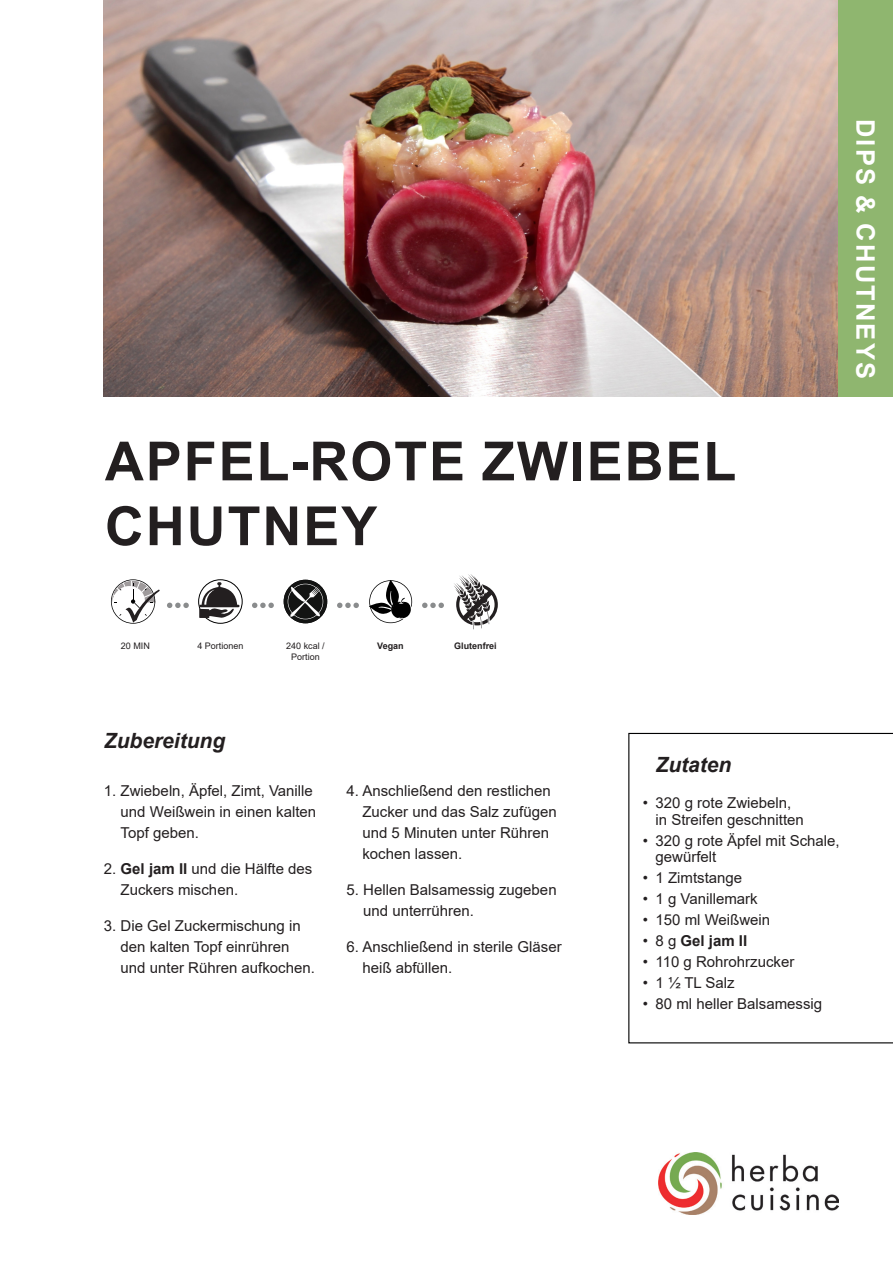
<style>
.page{position:relative;width:893px;height:1263px;background:#fff}
.page>*{position:absolute;margin:0;border:0;box-sizing:border-box;transform-origin:0 0}
.t1{font:700 54px/64.8px "Arial";letter-spacing:.035em;color:#231f20}
.t2{font:700 25.5px "Arial";letter-spacing:.085em;color:#fff}
.t3{font:italic 700 21px "Arial";color:#231f20}
.t4{font:15px/21px "Arial";color:#231f20}
.t5{font:700 15px "Arial";color:#231f20}
.t6{font:9px/10.8px "Arial";color:#231f20;text-align:center}
.t7{font:700 9px "Arial";color:#231f20}
.s1{font-weight:700}
.s2{font-weight:400}
</style>
<div class="page">
<img style="left:658px;top:1152px;width:181px;height:63px">
<img style="left:103px;top:0;width:735px;height:396px">
<svg style="left:111px;top:579px;width:49px;height:45px"></svg>
<svg style="left:167px;top:603px;width:22px;height:5px"></svg>
<div style="left:198px;top:579px;width:45px;height:45px;border:1px solid #000;border-radius:50%"></div>
<svg style="left:199px;top:582px;width:41px;height:36px"></svg>
<svg style="left:252px;top:603px;width:22px;height:5px"></svg>
<svg style="left:284px;top:580px;width:43px;height:43px"></svg>
<svg style="left:337px;top:603px;width:22px;height:5px"></svg>
<svg style="left:369px;top:580px;width:43px;height:43px"></svg>
<svg style="left:422px;top:603px;width:22px;height:5px"></svg>
<svg style="left:454px;top:574px;width:44px;height:55px"></svg>
<svg style="left:628px;top:733px;width:265px;height:310px"></svg>
<div style="left:838px;top:0;width:55px;height:396px;background:#8fb66f"></div>
<p class="t1" style="left:105px;top:430px;width:633px">APFEL-ROTE ZWIEBEL<br>CHUTNEY</p>
<p class="t2" style="left:883px;top:119px;width:262px;rotate:90deg">DIPS &amp; CHUTNEYS</p>
<p class="t6" style="left:121px;top:640px;width:31px">20 MIN</p>
<p class="t6" style="left:197px;top:640px;width:48px">4 Portionen</p>
<p class="t6" style="left:286px;top:640px;width:40px">240 kcal /<br>Portion</p>
<p class="t7" style="left:377px;top:640px;width:28px">Vegan</p>
<p class="t7" style="left:454px;top:640px;width:44px">Glutenfrei</p>
<p class="t3" style="left:104px;top:727px;width:123px">Zubereitung</p>
<p class="t4" style="left:121px;top:780px;width:197px;text-indent:-17px">1. Zwiebeln, Äpfel, Zimt, Vanille und Weißwein in einen kalten<br>Topf geben.</p>
<p class="t4" style="left:121px;top:858px;width:193px;text-indent:-17px">2. <span class="s1">Gel jam II</span> und die Hälfte des<br>Zuckers mischen.</p>
<p class="t4" style="left:121px;top:915px;width:196px;text-indent:-17px">3. Die Gel Zuckermischung in den kalten Topf einrühren und unter Rühren aufkochen.</p>
<p class="t4" style="left:362px;top:780px;width:196px;text-indent:-16px">4. Anschließend den restlichen<br>Zucker und das Salz zufügen und 5 Minuten unter Rühren kochen lassen.</p>
<p class="t4" style="left:363px;top:879px;width:195px;text-indent:-17px">5. Hellen Balsamessig zugeben und unterrühren.</p>
<p class="t4" style="left:362px;top:936px;width:201px;text-indent:-16px">6. Anschließend in sterile Gläser heiß abfüllen.</p>
<p class="t3" style="left:655px;top:751px;width:77px">Zutaten</p>
<p class="t4" style="left:655px;top:794px;width:150px;line-height:16.5px;text-indent:-13px">• 320 g rote Zwiebeln, in Streifen geschnitten</p>
<p class="t4" style="left:655px;top:832px;width:186px;line-height:16.5px;text-indent:-13px">• 320 g rote Äpfel mit Schale, gewürfelt</p>
<p class="t4" style="left:643px;top:867px;width:101px">• 1 Zimtstange</p>
<p class="t4" style="left:643px;top:888px;width:117px">• 1 g Vanillemark</p>
<p class="t4" style="left:643px;top:909px;width:129px">• 150 ml Weißwein</p>
<p class="t5" style="left:643px;top:930px;width:106px"><span class="s2">• 8 g</span> Gel jam II</p>
<p class="t4" style="left:643px;top:951px;width:153px">• 110 g Rohrohrzucker</p>
<p class="t4" style="left:643px;top:972px;width:93px">• 1 ½ TL Salz</p>
<p class="t4" style="left:643px;top:993px;width:181px">• 80 ml heller Balsamessig</p>
</div>
